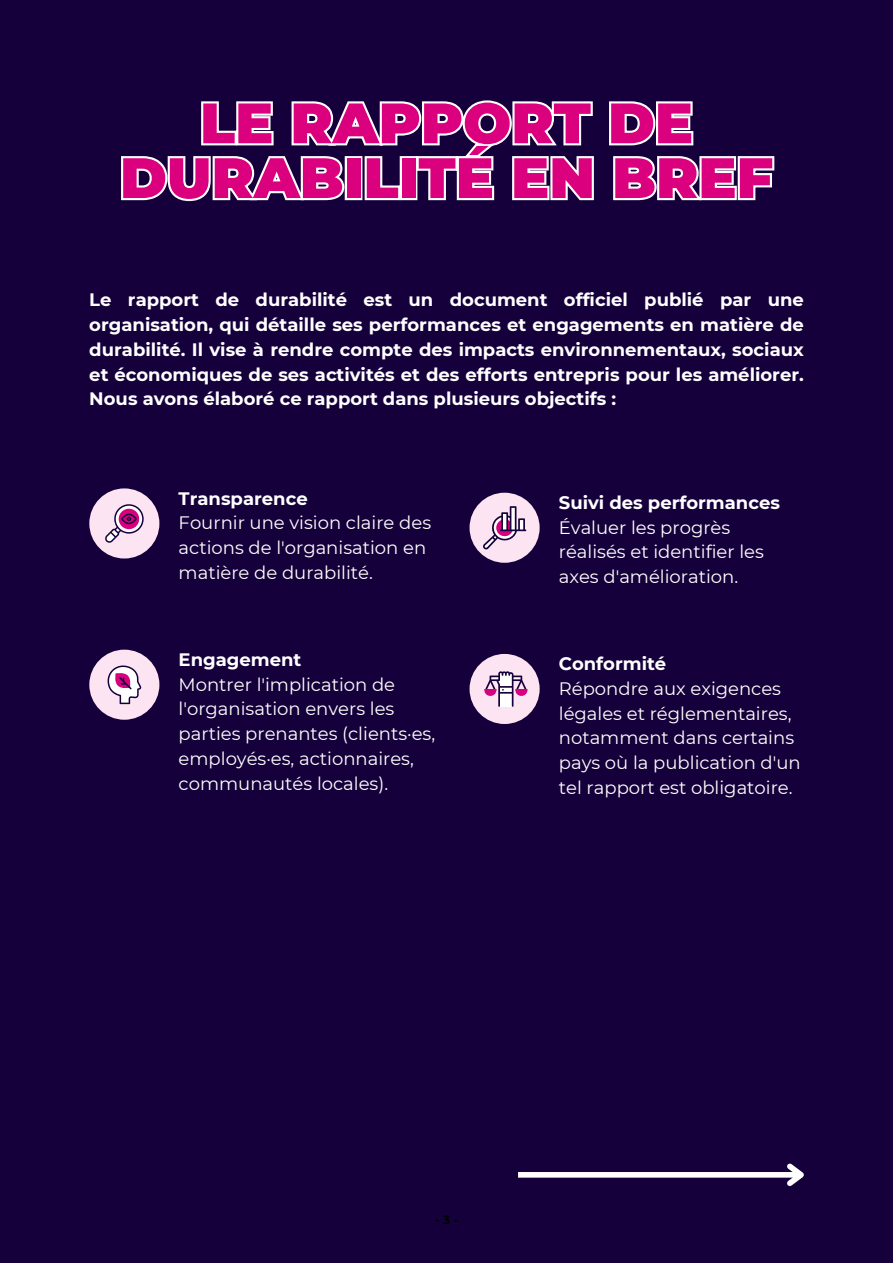
<style>
.page{position:relative;width:893px;height:1263px;background:#16003b}
.page>*{position:absolute;margin:0;border:0;box-sizing:border-box;transform-origin:0 0}
.t1{font:900 56.85px/54.8px "Montserrat";color:#db007e;text-align:center}
.t2{font:18px/24.8px "Montserrat";color:#fff}
.t3{font:700 18px/24.8px "Montserrat";color:#fff;text-align:justify}
.t4{font:700 12px "Montserrat";color:#000}
.s1{font-weight:700}
</style>
<div class="page">
<div style="left:518px;top:1172px;width:283px;height:5px;background:#fff"></div>
<svg style="left:782px;top:1163px;width:22px;height:23px"></svg>
<div style="left:89px;top:488px;width:70px;height:70px;background:#fce4f2;border-radius:50%"></div>
<svg style="left:105px;top:504px;width:39px;height:39px"></svg>
<div style="left:89px;top:650px;width:70px;height:70px;background:#fce4f2;border-radius:50%"></div>
<div style="left:469px;top:493px;width:70px;height:70px;background:#fce4f2;border-radius:50%"></div>
<div style="left:469px;top:654px;width:70px;height:70px;background:#fce4f2;border-radius:50%"></div>
<svg style="left:483px;top:506px;width:43px;height:43px"></svg>
<svg style="left:484px;top:671px;width:43px;height:36px"></svg>
<svg style="left:121px;top:100px;width:654px;height:102px"></svg>
<svg style="left:107px;top:665px;width:34px;height:39px"></svg>
<h2 class="t1" style="left:120px;top:95px;width:655px">LE RAPPORT DE<br>DURABILITÉ EN BREF</h2>
<p class="t3" style="left:89px;top:287px;width:716px">Le rapport de durabilité est un document officiel publié par une organisation, qui détaille ses performances et engagements en matière de durabilité. Il vise à rendre compte des impacts environnementaux, sociaux et économiques de ses activités et des efforts entrepris pour les améliorer.<br>Nous avons élaboré ce rapport dans plusieurs objectifs :</p>
<h3 class="t2" style="left:179px;top:486px;width:254px"><span class="s1">Transparence<br></span>Fournir une vision claire des actions de l'organisation en matière de durabilité.</h3>
<p class="t2" style="left:179px;top:647px;width:258px"><span class="s1">Engagement<br></span>Montrer l'implication de l'organisation envers les parties prenantes (clients·es, employés·es, actionnaires, communautés locales).</p>
<h3 class="t2" style="left:559px;top:490px;width:223px"><span class="s1">Suivi des performances<br></span>Évaluer les progrès réalisés et identifier les axes d'amélioration.</h3>
<p class="t2" style="left:559px;top:651px;width:243px"><span class="s1">Conformité<br></span>Répondre aux exigences légales et réglementaires, notamment dans certains pays où la publication d'un tel rapport est obligatoire.</p>
<h1 class="t4" style="left:435px;top:1212px;width:25px">-3-</h1>
</div>
